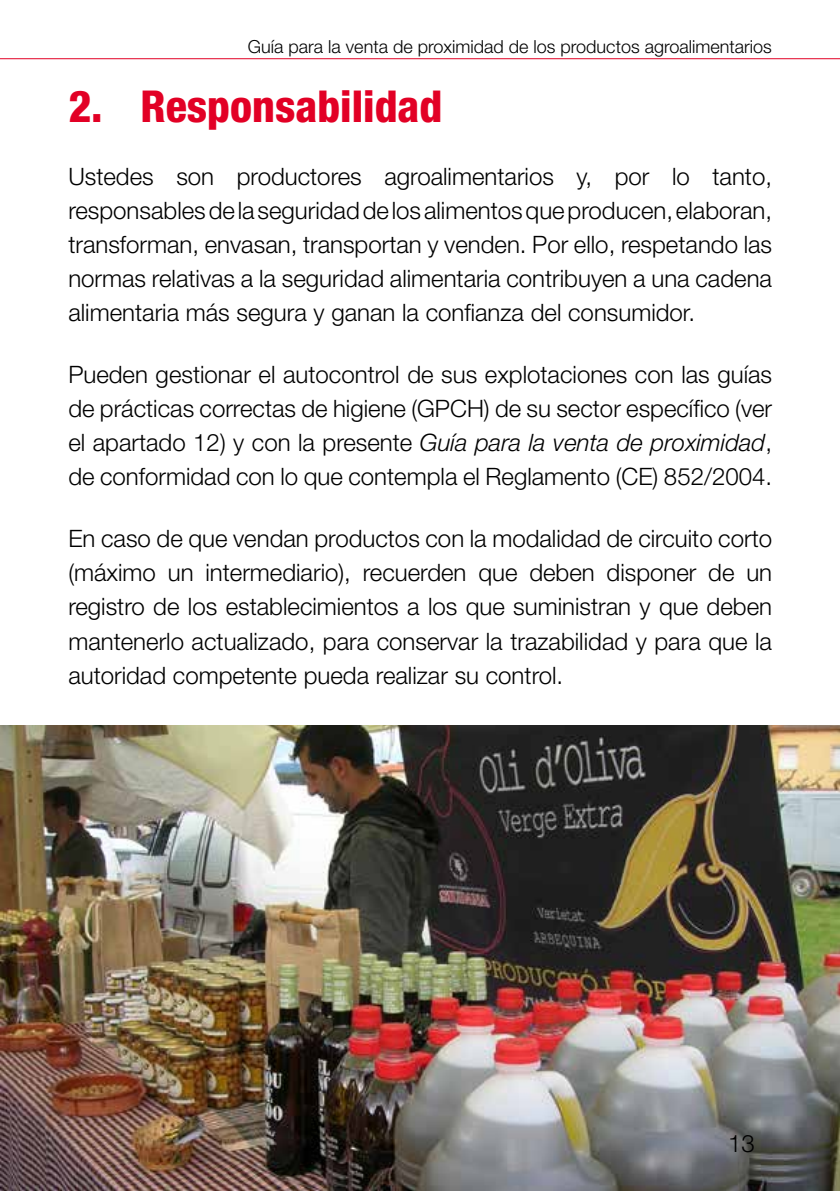
<style>
.page{position:relative;width:840px;height:1191px;background:#fff}
.page>*{position:absolute;margin:0;border:0;box-sizing:border-box;transform-origin:0 0}
.t1{font:800 condensed 44px "Helvetica Neue LT Std";color:#e20025}
.t2{font:300 24px/34px "Helvetica Neue LT Std";color:#000;text-align:justify}
.t3{font:300 18px "Helvetica Neue LT Std";color:#000}
.s1{font-style:italic}
</style>
<div class="page">
<hr style="left:0;top:58px;width:839px;height:1px;background:#e20025">
<img style="left:0;top:726px;width:839px;height:465px">
<p class="t3" style="left:248px;top:35px;width:525px">Guía para la venta de proximidad de los productos agroalimentarios</p>
<h1 class="t1" style="left:68px;top:79px;width:375px">2. Responsabilidad</h1>
<p class="t2" style="left:68px;top:158px;width:705px">Ustedes son productores agroalimentarios y, por lo tanto, responsables de la seguridad de los alimentos que producen, elaboran, transforman, envasan, transportan y venden. Por ello, respetando las normas relativas a la seguridad alimentaria contribuyen a una cadena alimentaria más segura y ganan la confianza del consumidor.</p>
<p class="t2" style="left:68px;top:357px;width:705px">Pueden gestionar el autocontrol de sus explotaciones con las guías de prácticas correctas de higiene (GPCH) de su sector específico (ver el apartado 12) y con la presente <span class="s1">Guía para la venta de proximidad</span>, de conformidad con lo que contempla el Reglamento (CE) 852/2004.</p>
<p class="t2" style="left:68px;top:521px;width:705px">En caso de que vendan productos con la modalidad de circuito corto (máximo un intermediario), recuerden que deben disponer de un registro de los establecimientos a los que suministran y que deben mantenerlo actualizado, para conservar la trazabilidad y para que la autoridad competente pueda realizar su control.</p>
<p class="t2" style="left:727px;top:1125px;width:28px">13</p>
</div>
